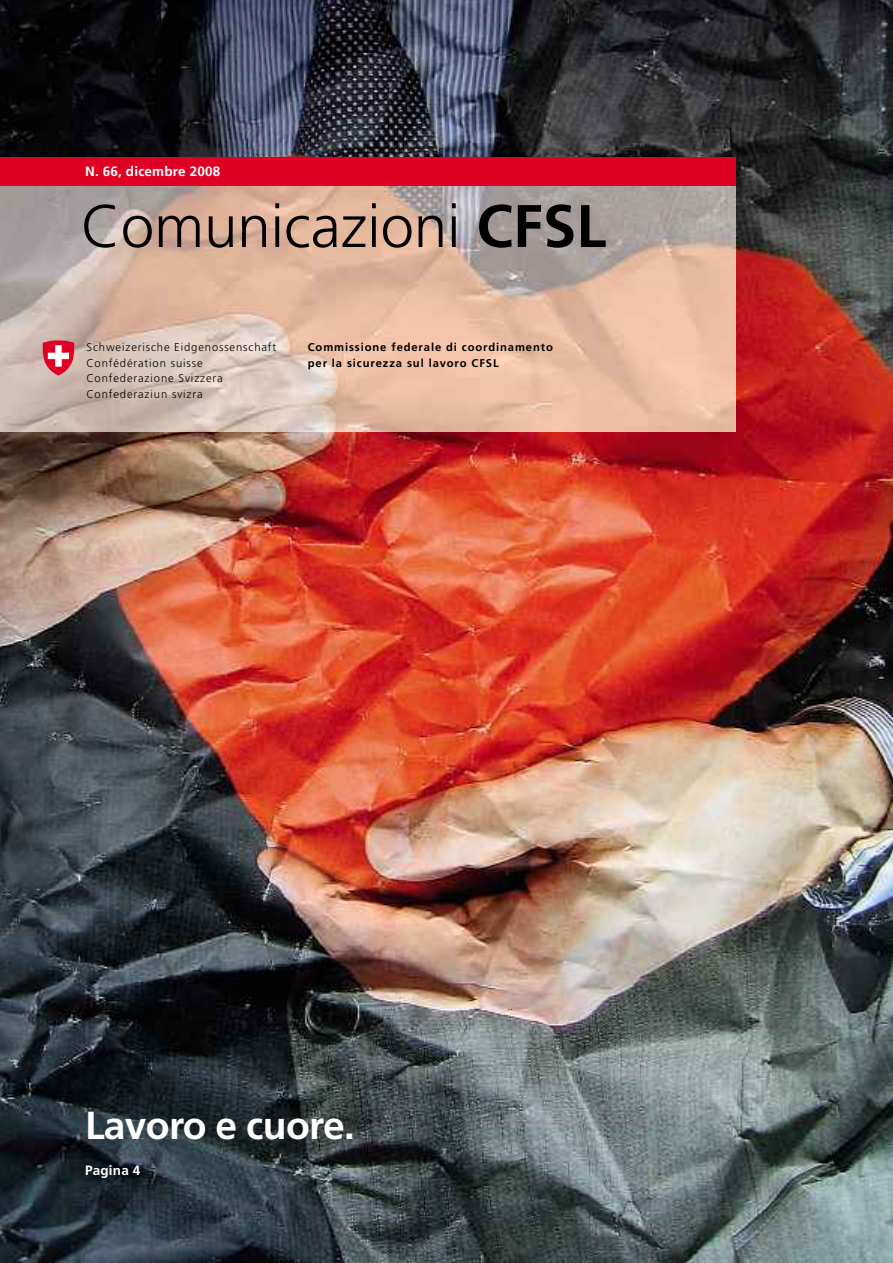
<style>
.page{position:relative;width:893px;height:1263px;background:#fff}
.page>*{position:absolute;margin:0;border:0;box-sizing:border-box;transform-origin:0 0}
.t1{font:60px "Frutiger Light OV CJKYIC";color:#000}
.t2{font:39px "Frutiger Bold OV EJKYIC";letter-spacing:-.02em;color:#fff}
.t3{font:13.5px "Frutiger Bold OV EJKYIC";letter-spacing:.015em;color:#fff}
.t4{font:11.25px/15.5px "Frutiger Light OV GJKYIC";letter-spacing:.08em;color:#000}
.t5{font:11.25px/15.5px "Frutiger Bold OV IJKYIC";letter-spacing:.08em;color:#000}
.s1{font-family:"Frutiger Bold OV EJKYIC"}
</style>
<div class="page">
<img style="left:0;top:0;width:893px;height:1263px">
<p class="t3" style="left:85px;top:166px;width:137px">N. 66, dicembre 2008</p>
<h1 class="t1" style="left:81px;top:191px;width:527px">Comunicazioni <span class="s1">CFSL</span></h1>
<p class="t4" style="left:86px;top:339px;width:191px">Schweizerische Eidgenossenschaft<br>Confédération suisse<br>Confederazione Svizzera<br>Confederaziun svizra</p>
<p class="t5" style="left:308px;top:339px;width:247px">Commissione federale di coordinamento per la sicurezza sul lavoro CFSL</p>
<h2 class="t2" style="left:85px;top:1112px;width:271px">Lavoro e cuore.</h2>
<p class="t3" style="left:85px;top:1166px;width:57px">Pagina 4</p>
</div>
